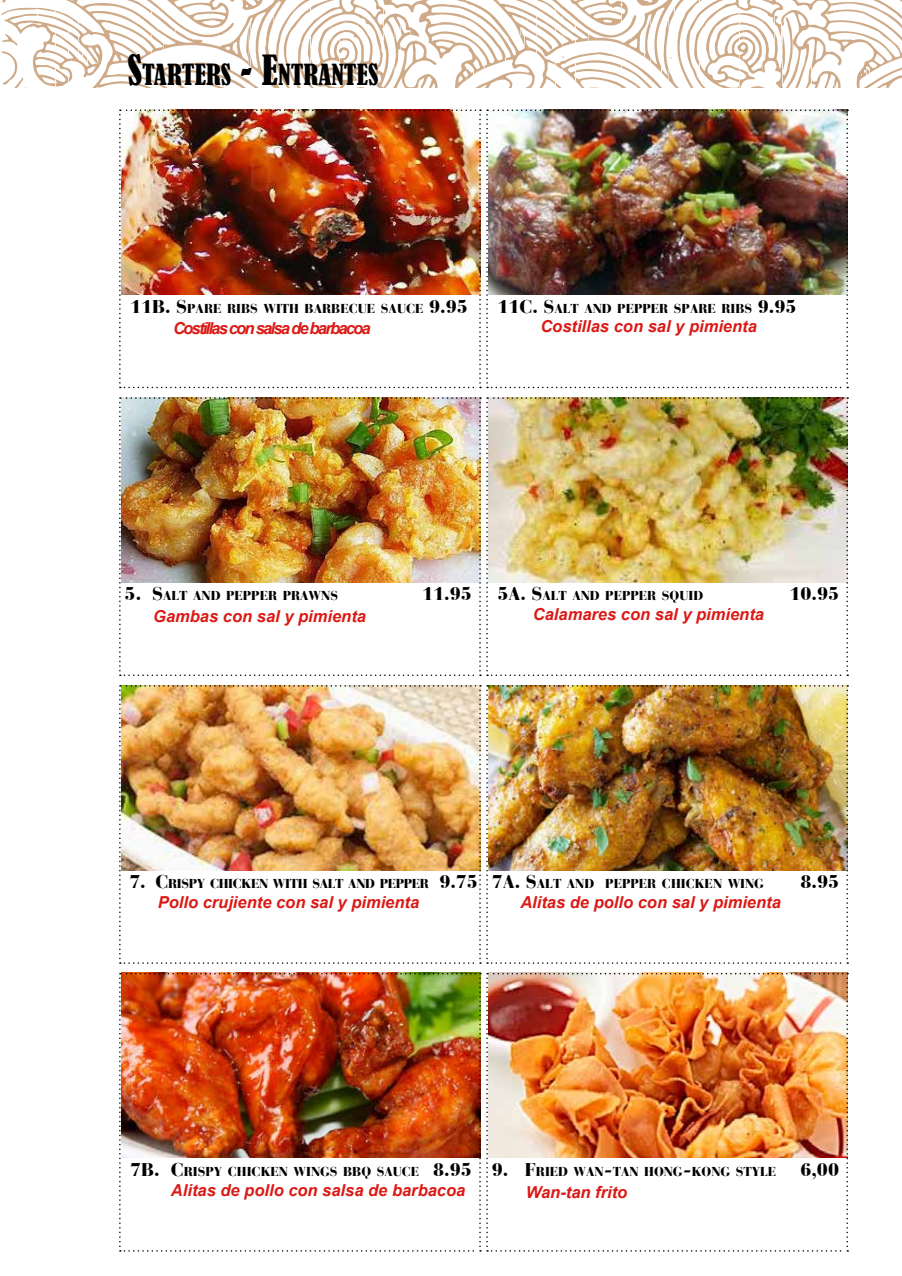
<style>
.page{position:relative;width:902px;height:1276px;background:#fff}
.page>*{position:absolute;margin:0;border:0;box-sizing:border-box;transform-origin:0 0}
.t1{font:condensed 27.3px "Bernard";color:#000}
.t2{font:900 18px "Bodoni Recut Black S Si";color:#000}
.t3{font:italic 700 16.5px "Arial";color:#db1a16}
.t4{font:italic 700 16.5px "Arial";letter-spacing:-.105em;color:#db1a16}
.t5{font:900 12.6px "Bodoni Recut Black S Si";color:#000}
.t6{font:900 12.6px "Bodoni Recut Black S Si";letter-spacing:-.03em;color:#000}
.s1{font-size:39px}
.s2{font-size:18px}
</style>
<div class="page">
<svg style="left:1px;top:0;width:900px;height:87px"></svg>
<img style="left:119px;top:109px;width:729px;height:279px">
<img style="left:119px;top:397px;width:729px;height:279px">
<img style="left:119px;top:685px;width:729px;height:279px">
<img style="left:119px;top:973px;width:729px;height:278px">
<h1 class="t1" style="left:128px;top:59px;width:251px"><span class="s1">S</span>TARTERS <span class="s1">- E</span>NTRANTES</h1>
<p class="t5" style="left:130px;top:300px;width:339px"><span class="s2">11B. S</span>PARE RIBS WITH BARBECUE SAUCE <span class="s2">9.95</span></p>
<h3 class="t4" style="left:173px;top:317px;width:199px">Costillas con salsa de barbacoa</h3>
<p class="t5" style="left:497px;top:300px;width:300px"><span class="s2">11C. S</span>ALT AND PEPPER SPARE RIBS <span class="s2">9.95</span></p>
<h3 class="t3" style="left:540px;top:316px;width:218px">Costillas con sal y pimienta</h3>
<p class="t5" style="left:125px;top:588px;width:213px"><span class="s2">5. S</span>ALT AND PEPPER PRAWNS</p>
<h2 class="t2" style="left:422px;top:583px;width:51px">11.95</h2>
<h3 class="t3" style="left:153px;top:605px;width:214px">Gambas con sal y pimienta</h3>
<p class="t5" style="left:497px;top:588px;width:207px"><span class="s2">5A. S</span>ALT AND PEPPER SQUID</p>
<h2 class="t2" style="left:789px;top:583px;width:51px">10.95</h2>
<h3 class="t3" style="left:532px;top:603px;width:233px">Calamares con sal y pimienta</h3>
<p class="t6" style="left:129px;top:876px;width:350px"><span class="s2">7. C</span>RISPY CHICKEN WITH SALT AND PEPPER <span class="s2">9.75</span></p>
<h3 class="t3" style="left:158px;top:891px;width:263px">Pollo crujiente con sal y pimienta</h3>
<p class="t5" style="left:492px;top:876px;width:274px"><span class="s2">7A. S</span>ALT AND PEPPER CHICKEN WING</p>
<h2 class="t2" style="left:800px;top:871px;width:40px">8.95</h2>
<h3 class="t3" style="left:520px;top:891px;width:262px">Alitas de pollo con sal y pimienta</h3>
<p class="t5" style="left:130px;top:1164px;width:343px"><span class="s2">7B. C</span>RISPY CHICKEN WINGS BBQ SAUCE <span class="s2">8.95</span></p>
<h3 class="t3" style="left:171px;top:1179px;width:296px">Alitas de pollo con salsa de barbacoa</h3>
<p class="t5" style="left:492px;top:1164px;width:286px"><span class="s2">9. F</span>RIED WAN<span class="s2">-</span>TAN HONG<span class="s2">-</span>KONG STYLE</p>
<h2 class="t2" style="left:800px;top:1158px;width:40px">6,00</h2>
<h3 class="t3" style="left:526px;top:1181px;width:103px">Wan-tan frito</h3>
</div>
